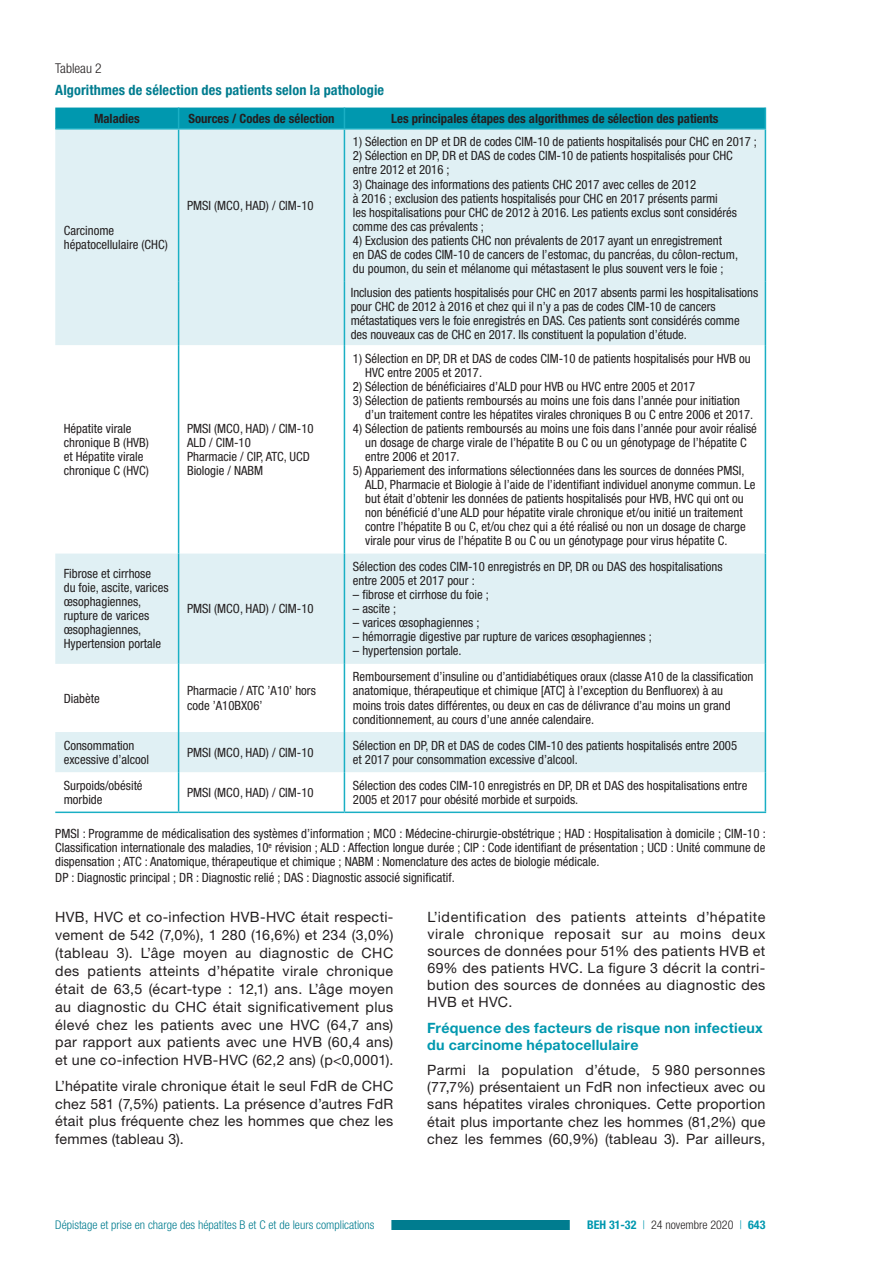
<style>
.page{position:relative;width:893px;height:1263px;background:#fff}
.page>*{position:absolute;margin:0;border:0;box-sizing:border-box;transform-origin:0 0}
.t1{font:14.25px/17.9px "Helvetica Neue LT Std";letter-spacing:.02em;color:#231f20;text-align:justify}
.t2{font:700 14.25px/17.1px "Helvetica Neue LT Std";letter-spacing:.015em;color:#0098af}
.t3{font:700 condensed 14.25px "Helvetica Neue LT Std";letter-spacing:.01em;color:#007c8f}
.t4{font:300 condensed 13.5px "Helvetica Neue LT Std";color:#231f20}
.t5{font:condensed 12.75px/14px "Helvetica Neue LT Std";color:#231f20}
.t6{font:700 condensed 12.75px "Helvetica Neue LT Std";color:#231f20}
.t7{font:300 condensed 12px "Helvetica Neue LT Std";color:#007c8f}
.t8{font:300 condensed 12px "Helvetica Neue LT Std";color:#231f20}
.s1{font-weight:700;color:#0098af}
.s2{color:#0098af}
</style>
<div class="page">
<div style="left:55px;top:1220px;width:596px;height:10px;background:#007c8f"></div>
<div style="left:38px;top:1218px;width:353px;height:13px;background:#fff"></div>
<div style="left:570px;top:1219px;width:213px;height:12px;background:#fff"></div>
<div style="left:55px;top:130px;width:710px;height:215px;background:#e0f0f4"></div>
<svg style="left:55px;top:554px;width:710px;height:218px;fill:#e0f0f4"></svg>
<hr style="left:765px;top:130px;width:1px;height:151px;background:#1aafc4">
<hr style="left:765px;top:281px;width:1px;height:64px;background:#1aafc4">
<hr style="left:344px;top:554px;width:1px;height:110px;background:#1aafc4">
<hr style="left:765px;top:554px;width:1px;height:110px;background:#1aafc4">
<hr style="left:344px;top:664px;width:1px;height:68px;background:#1aafc4">
<hr style="left:765px;top:664px;width:1px;height:68px;background:#1aafc4">
<hr style="left:344px;top:732px;width:1px;height:40px;background:#1aafc4">
<hr style="left:765px;top:732px;width:1px;height:40px;background:#1aafc4">
<hr style="left:179px;top:811px;width:165px;height:2px;background:#1aafc4">
<hr style="left:344px;top:772px;width:1px;height:39px;background:#1aafc4">
<hr style="left:765px;top:772px;width:1px;height:39px;background:#1aafc4">
<hr style="left:344px;top:811px;width:422px;height:2px;background:#1aafc4">
<hr style="left:178px;top:772px;width:1px;height:39px;background:#1aafc4">
<hr style="left:55px;top:811px;width:124px;height:2px;background:#1aafc4">
<hr style="left:178px;top:732px;width:1px;height:40px;background:#1aafc4">
<hr style="left:178px;top:664px;width:1px;height:68px;background:#1aafc4">
<hr style="left:178px;top:554px;width:1px;height:110px;background:#1aafc4">
<hr style="left:344px;top:130px;width:1px;height:151px;background:#1aafc4">
<hr style="left:344px;top:281px;width:1px;height:64px;background:#1aafc4">
<div style="left:55px;top:108px;width:711px;height:20px;background:#0098af"></div>
<hr style="left:178px;top:130px;width:1px;height:151px;background:#1aafc4">
<hr style="left:178px;top:281px;width:1px;height:64px;background:#1aafc4">
<hr style="left:55px;top:128px;width:124px;height:2px;background:#1aafc4">
<hr style="left:179px;top:128px;width:165px;height:2px;background:#1aafc4">
<hr style="left:344px;top:128px;width:422px;height:2px;background:#1aafc4">
<hr style="left:178px;top:345px;width:1px;height:209px;background:#1aafc4">
<hr style="left:344px;top:345px;width:1px;height:209px;background:#1aafc4">
<hr style="left:765px;top:345px;width:1px;height:209px;background:#1aafc4">
<p class="t4" style="left:55px;top:61px;width:48px">Tableau 2</p>
<p class="t3" style="left:55px;top:81px;width:330px">Algorithmes de sélection des patients selon la pathologie</p>
<p class="t6" style="left:94px;top:110px;width:47px">Maladies</p>
<p class="t6" style="left:188px;top:110px;width:148px">Sources / Codes de sélection</p>
<p class="t6" style="left:391px;top:110px;width:329px">Les principales étapes des algorithmes de sélection des patients</p>
<p class="t5" style="left:64px;top:223px;width:106px">Carcinome hépatocellulaire (CHC)</p>
<p class="t5" style="left:187px;top:198px;width:128px">PMSI (MCO, HAD) / CIM-10</p>
<p class="t5" style="left:64px;top:421px;width:86px">Hépatite virale chronique B (HVB) et Hépatite virale chronique C (HVC)</p>
<p class="t5" style="left:187px;top:421px;width:128px">PMSI (MCO, HAD) / CIM-10<br>ALD / CIM-10<br>Pharmacie / CIP, ATC, UCD<br>Biologie / NABM</p>
<p class="t5" style="left:64px;top:567px;width:106px">Fibrose et cirrhose<br>du foie, ascite, varices œsophagiennes, rupture de varices œsophagiennes,<br>Hypertension portale</p>
<p class="t5" style="left:187px;top:602px;width:128px">PMSI (MCO, HAD) / CIM-10</p>
<p class="t5" style="left:64px;top:691px;width:37px">Diabète</p>
<p class="t5" style="left:187px;top:684px;width:130px">Pharmacie / ATC ’A10’ hors code ’A10BX06’</p>
<p class="t5" style="left:353px;top:135px;width:405px">1) Sélection en DP et DR de codes CIM-10 de patients hospitalisés pour CHC en 2017 ;</p>
<p class="t5" style="left:353px;top:149px;width:381px">2) Sélection en DP, DR et DAS de codes CIM-10 de patients hospitalisés pour CHC entre 2012 et 2016 ;</p>
<p class="t5" style="left:353px;top:177px;width:386px">3) Chainage des informations des patients CHC 2017 avec celles de 2012<br>à 2016 ; exclusion des patients hospitalisés pour CHC en 2017 présents parmi<br>les hospitalisations pour CHC de 2012 à 2016. Les patients exclus sont considérés comme des cas prévalents ;</p>
<p class="t5" style="left:353px;top:233px;width:387px">4) Exclusion des patients CHC non prévalents de 2017 ayant un enregistrement<br>en DAS de codes CIM-10 de cancers de l’estomac, du pancréas, du côlon-rectum, du poumon, du sein et mélanome qui métastasent le plus souvent vers le foie ;</p>
<p class="t5" style="left:351px;top:285px;width:409px">Inclusion des patients hospitalisés pour CHC en 2017 absents parmi les hospitalisations pour CHC de 2012 à 2016 et chez qui il n’y a pas de codes CIM-10 de cancers métastatiques vers le foie enregistrés en DAS. Ces patients sont considérés comme des nouveaux cas de CHC en 2017. Ils constituent la population d’étude.</p>
<p class="t5" style="left:365px;top:351px;width:387px;text-indent:-12px">1) Sélection en DP, DR et DAS de codes CIM-10 de patients hospitalisés pour HVB ou<br>HVC entre 2005 et 2017.</p>
<p class="t5" style="left:353px;top:379px;width:344px">2) Sélection de bénéficiaires d’ALD pour HVB ou HVC entre 2005 et 2017</p>
<p class="t5" style="left:365px;top:393px;width:390px;text-indent:-12px">3) Sélection de patients remboursés au moins une fois dans l’année pour initiation d’un traitement contre les hépatites virales chroniques B ou C entre 2006 et 2017.</p>
<p class="t5" style="left:365px;top:421px;width:393px;text-indent:-12px">4) Sélection de patients remboursés au moins une fois dans l’année pour avoir réalisé un dosage de charge virale de l’hépatite B ou C ou un génotypage de l’hépatite C entre 2006 et 2017.</p>
<p class="t5" style="left:365px;top:463px;width:392px;text-indent:-12px">5) Appariement des informations sélectionnées dans les sources de données PMSI, ALD, Pharmacie et Biologie à l’aide de l’identifiant individuel anonyme commun. Le but était d’obtenir les données de patients hospitalisés pour HVB, HVC qui ont ou non bénéficié d’une ALD pour hépatite virale chronique et/ou initié un traitement contre l’hépatite B ou C, et/ou chez qui a été réalisé ou non un dosage de charge virale pour virus de l’hépatite B ou C ou un génotypage pour virus hépatite C.</p>
<p class="t5" style="left:353px;top:560px;width:371px">Sélection des codes CIM-10 enregistrés en DP, DR ou DAS des hospitalisations entre 2005 et 2017 pour :</p>
<p class="t5" style="left:353px;top:588px;width:137px">– fibrose et cirrhose du foie ;</p>
<p class="t5" style="left:353px;top:602px;width:45px">– ascite ;</p>
<p class="t5" style="left:353px;top:616px;width:128px">– varices œsophagiennes ;</p>
<p class="t5" style="left:353px;top:630px;width:300px">– hémorragie digestive par rupture de varices œsophagiennes ;</p>
<p class="t5" style="left:353px;top:644px;width:110px">– hypertension portale.</p>
<p class="t5" style="left:353px;top:670px;width:402px">Remboursement d’insuline ou d’antidiabétiques oraux (classe A10 de la classification anatomique, thérapeutique et chimique [ATC] à l’exception du Benfluorex) à au moins trois dates différentes, ou deux en cas de délivrance d’au moins un grand conditionnement, au cours d’une année calendaire.</p>
<p class="t5" style="left:64px;top:738px;width:87px">Consommation excessive d’alcool</p>
<p class="t5" style="left:187px;top:745px;width:128px">PMSI (MCO, HAD) / CIM-10</p>
<p class="t5" style="left:353px;top:738px;width:386px">Sélection en DP, DR et DAS de codes CIM-10 des patients hospitalisés entre 2005 et 2017 pour consommation excessive d’alcool.</p>
<p class="t5" style="left:64px;top:778px;width:80px">Surpoids/obésité morbide</p>
<p class="t5" style="left:187px;top:785px;width:128px">PMSI (MCO, HAD) / CIM-10</p>
<p class="t5" style="left:353px;top:778px;width:396px">Sélection des codes CIM-10 enregistrés en DP, DR et DAS des hospitalisations entre<br>2005 et 2017 pour obésité morbide et surpoids.</p>
<p class="t5" style="left:55px;top:826px;width:712px;text-align:justify">PMSI : Programme de médicalisation des systèmes d’information ; MCO : Médecine-chirurgie-obstétrique ; HAD : Hospitalisation à domicile ; CIM-10 :<br>Classification internationale des maladies, 10<sup>e</sup> révision ; ALD : Affection longue durée ; CIP : Code identifiant de présentation ; UCD : Unité commune de dispensation ; ATC : Anatomique, thérapeutique et chimique ; NABM : Nomenclature des actes de biologie médicale.</p>
<p class="t5" style="left:55px;top:870px;width:401px">DP : Diagnostic principal ; DR : Diagnostic relié ; DAS : Diagnostic associé significatif.</p>
<p class="t1" style="left:55px;top:908px;width:340px">HVB, HVC et co-infection HVB-HVC était respecti&shy;vement de 542 (7,0%), 1 280 (16,6%) et 234 (3,0%) (tableau 3). L’âge moyen au diagnostic de CHC des patients atteints d’hépatite virale chronique était de 63,5 (écart-type : 12,1) ans. L’âge moyen au diagnostic du CHC était significativement plus élevé chez les patients avec une HVC (64,7 ans) par rapport aux patients avec une HVB (60,4 ans) et une co-infection HVB-HVC (62,2 ans) (p&lt;0,0001).</p>
<p class="t1" style="left:55px;top:1077px;width:340px">L’hépatite virale chronique était le seul FdR de CHC chez 581 (7,5%) patients. La présence d’autres FdR était plus fréquente chez les hommes que chez les femmes (tableau 3).</p>
<p class="t1" style="left:427px;top:908px;width:340px;line-height:17px">L’identification des patients atteints d’hépatite virale chronique reposait sur au moins deux sources de données pour 51% des patients HVB et 69% des patients HVC. La figure 3 décrit la contri&shy;bution des sources de données au diagnostic des HVB et HVC.</p>
<p class="t2" style="left:427px;top:1018px;width:337px">Fréquence des facteurs de risque non infectieux du carcinome hépatocellulaire</p>
<p class="t1" style="left:427px;top:1061px;width:340px;line-height:17.1px">Parmi la population d’étude, 5 980 personnes (77,7%) présentaient un FdR non infectieux avec ou sans hépatites virales chroniques. Cette proportion était plus importante chez les hommes (81,2%) que chez les femmes (60,9%) (tableau 3). Par ailleurs,</p>
<p class="t7" style="left:55px;top:1218px;width:321px">Dépistage et prise en charge des hépatites B et C et de leurs complications</p>
<p class="t8" style="left:587px;top:1218px;width:180px"><span class="s1">BEH 31-32</span> <span class="s2">|</span> 24 novembre 2020 <span class="s2">|</span> <span class="s1">643</span></p>
</div>
